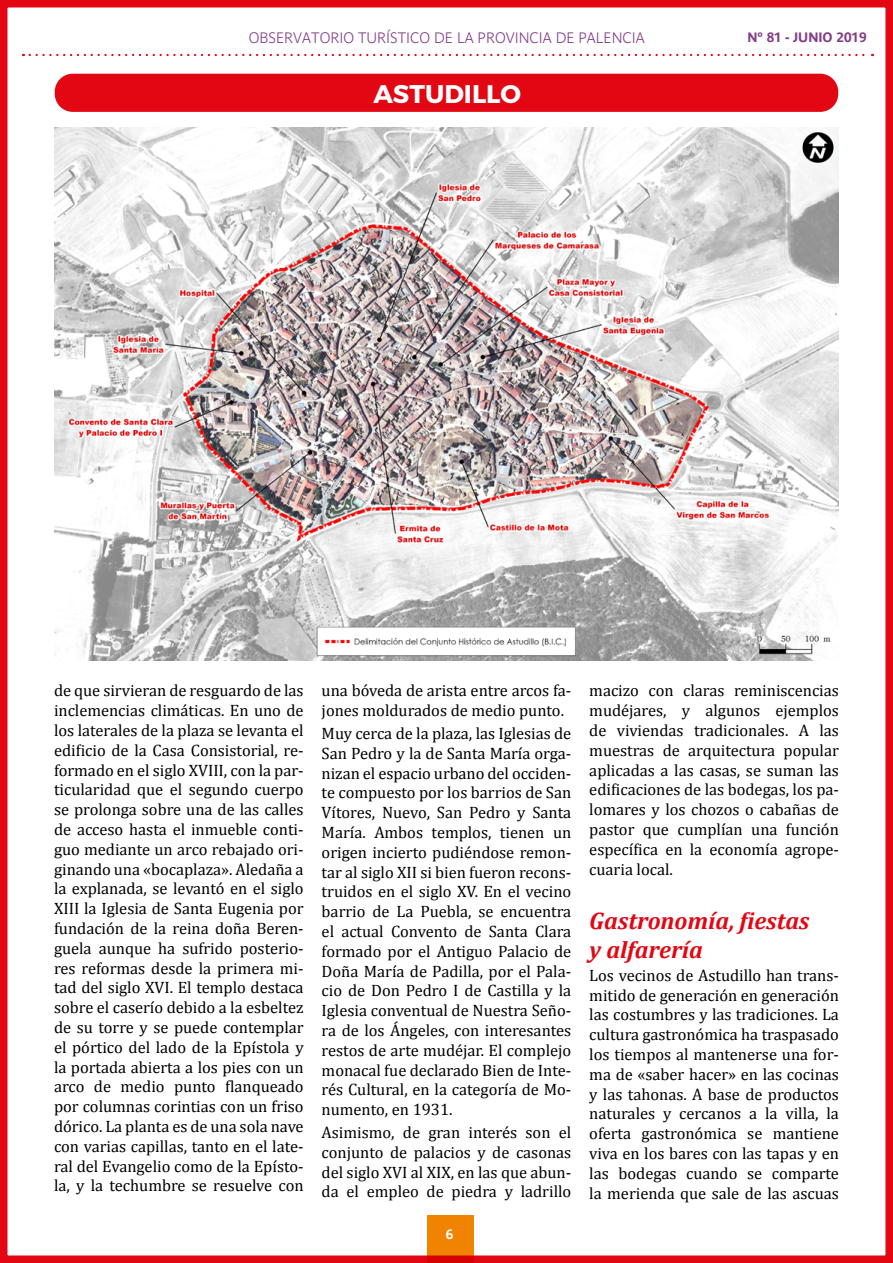
<style>
.page{position:relative;width:893px;height:1263px;background:#fff}
.page>*{position:absolute;margin:0;border:0;box-sizing:border-box;transform-origin:0 0}
.t1{font:700 25.5px "Montserrat";color:#fff}
.t2{font:italic 700 24px/28.8px "Cambria";color:#e30613}
.t3{font:16.5px/19.8px "Cambria";color:#000;text-align:justify}
.t4{font:700 15px "Parisine Clair";color:#853e88}
.t5{font:700 13.5px "Parisine";color:#853e88}
.t6{font:700 13.5px "Parisine";color:#fff}
</style>
<div class="page">
<svg style="left:30px;top:54px;width:843px;height:2px"></svg>
<div style="left:427px;top:1216px;width:46px;height:47px;background:#f08300"></div>
<div style="left:0;top:0;width:893px;height:1263px;border:8px solid #e30613"></div>
<div style="left:55px;top:74px;width:783px;height:38px;background:#e30613;border-radius:18px"></div>
<img style="left:54px;top:128px;width:785px;height:532px">
<p class="t4" style="left:249px;top:29px;width:398px">OBSERVATORIO TURÍSTICO DE LA PROVINCIA DE PALENCIA</p>
<p class="t5" style="left:747px;top:29px;width:121px">Nº 81 - JUNIO 2019</p>
<h1 class="t1" style="left:373px;top:78px;width:149px">ASTUDILLO</h1>
<p class="t3" style="left:54px;top:681px;width:251px">de que sirvieran de resguardo de las inclemencias climáticas. En uno de los laterales de la plaza se levanta el edificio de la Casa Consistorial, re&shy;formado en el siglo XVIII, con la par&shy;ticularidad que el segundo cuerpo se prolonga sobre una de las calles de acceso hasta el inmueble conti&shy;guo mediante un arco rebajado ori&shy;ginando una «bocaplaza». Aledaña a la explanada, se levantó en el siglo XIII la Iglesia de Santa Eugenia por fundación de la reina doña Beren&shy;guela aunque ha sufrido posterio&shy;res reformas desde la primera mi&shy;tad del siglo XVI. El templo destaca sobre el caserío debido a la esbeltez de su torre y se puede contemplar el pórtico del lado de la Epístola y la portada abierta a los pies con un arco de medio punto flanqueado por columnas corintias con un friso dórico. La planta es de una sola nave con varias capillas, tanto en el late&shy;ral del Evangelio como de la Epísto&shy;la, y la techumbre se resuelve con</p>
<p class="t3" style="left:322px;top:681px;width:251px">una bóveda de arista entre arcos fa&shy;jones moldurados de medio punto.</p>
<p class="t3" style="left:322px;top:723px;width:251px">Muy cerca de la plaza, las Iglesias de San Pedro y la de Santa María orga&shy;nizan el espacio urbano del occiden&shy;te compuesto por los barrios de San Vítores, Nuevo, San Pedro y Santa María. Ambos templos, tienen un origen incierto pudiéndose remon&shy;tar al siglo XII si bien fueron recons&shy;truidos en el siglo XV. En el vecino barrio de La Puebla, se encuentra el actual Convento de Santa Clara formado por el Antiguo Palacio de Doña María de Padilla, por el Pala&shy;cio de Don Pedro I de Castilla y la Iglesia conventual de Nuestra Seño&shy;ra de los Ángeles, con interesantes restos de arte mudéjar. El complejo monacal fue declarado Bien de Inte&shy;rés Cultural, en la categoría de Mo&shy;numento, en 1931.</p>
<p class="t3" style="left:322px;top:1122px;width:251px">Asimismo, de gran interés son el conjunto de palacios y de casonas del siglo XVI al XIX, en las que abun&shy;da el empleo de piedra y ladrillo</p>
<p class="t6" style="left:446px;top:1226px;width:9px">6</p>
<p class="t3" style="left:589px;top:681px;width:251px">macizo con claras reminiscencias mudéjares, y algunos ejemplos de viviendas tradicionales. A las muestras de arquitectura popular aplicadas a las casas, se suman las edificaciones de las bodegas, los pa&shy;lomares y los chozos o cabañas de pastor que cumplían una función específica en la economía agrope&shy;cuaria local.</p>
<h2 class="t2" style="left:589px;top:906px;width:222px">Gastronomía, fiestas y alfarería</h2>
<p class="t3" style="left:589px;top:965px;width:251px">Los vecinos de Astudillo han trans&shy;mitido de generación en generación las costumbres y las tradiciones. La cultura gastronómica ha traspasado los tiempos al mantenerse una for&shy;ma de «saber hacer» en las cocinas y las tahonas. A base de productos naturales y cercanos a la villa, la oferta gastronómica se mantiene viva en los bares con las tapas y en las bodegas cuando se comparte la merienda que sale de las ascuas</p>
</div>
